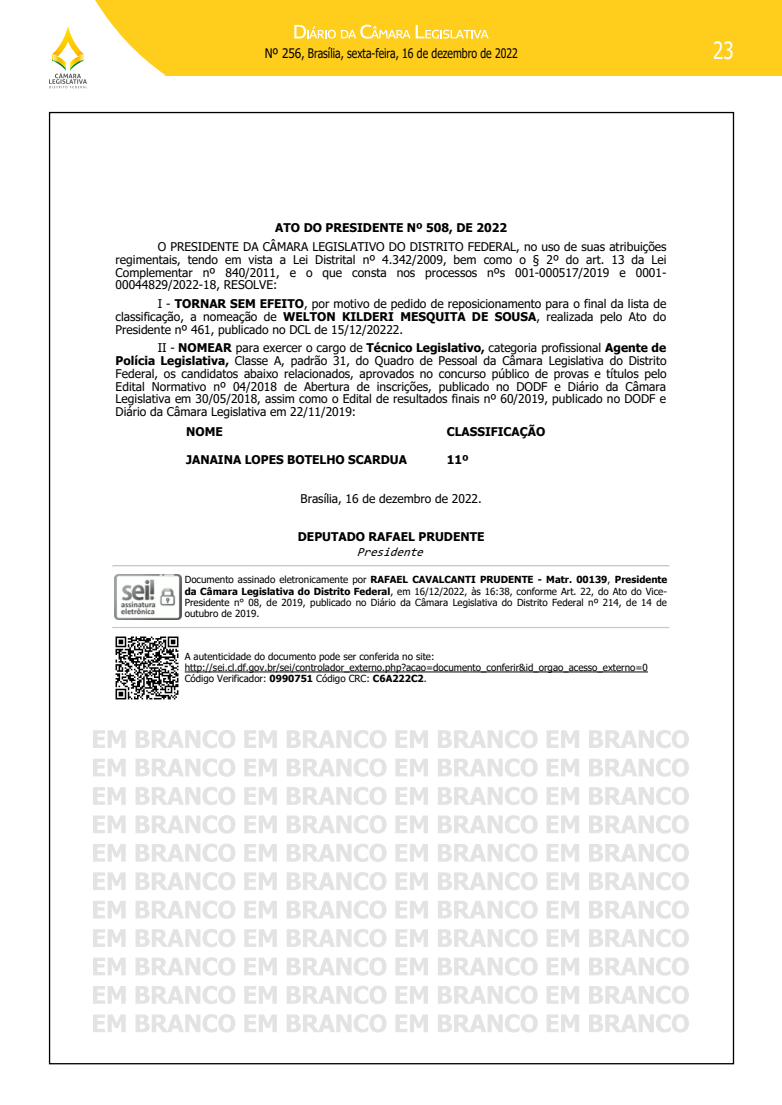
<style>
.page{position:relative;width:782px;height:1105px;background:#fff}
.page>*{position:absolute;margin:0;border:0;box-sizing:border-box;transform-origin:0 0}
.t1{font:23.6px "Tahoma";color:#fff;scale:.8 1}
.t2{font:13.1px "Tahoma";color:#000;scale:.9 1}
.t3{font:12px/12.7px "Tahoma";color:#000;text-align:justify}
.t4{font:700 12px "Tahoma";color:#000}
.t5{font:italic 12px "Tahoma";color:#000}
.t6{font:9.8px/11.3px "Tahoma";color:#000;text-align:justify}
.s1{font-weight:700}
</style>
<div class="page">
<div style="left:0;top:0;width:781px;height:75px;background:#ffcd1c"></div>
<svg style="left:0;top:0;width:165px;height:89px"></svg>
<svg style="left:294px;top:25px;width:194px;height:14px"></svg>
<svg style="left:113px;top:565px;width:555px;height:2px"></svg>
<svg style="left:113px;top:627px;width:555px;height:1px"></svg>
<img style="left:115px;top:574px;width:67px;height:45px">
<img style="left:115px;top:636px;width:64px;height:64px">
<hr style="left:185px;top:672px;width:462px;height:1px;background:#000">
<svg style="left:93px;top:730px;width:33px;height:18px"></svg>
<svg style="left:135px;top:730px;width:100px;height:18px"></svg>
<svg style="left:244px;top:730px;width:33px;height:18px"></svg>
<svg style="left:287px;top:730px;width:99px;height:18px"></svg>
<svg style="left:395px;top:730px;width:33px;height:18px"></svg>
<svg style="left:438px;top:730px;width:99px;height:18px"></svg>
<svg style="left:546px;top:730px;width:33px;height:18px"></svg>
<svg style="left:589px;top:730px;width:99px;height:18px"></svg>
<svg style="left:93px;top:759px;width:33px;height:17px"></svg>
<svg style="left:135px;top:758px;width:100px;height:19px"></svg>
<svg style="left:244px;top:759px;width:33px;height:17px"></svg>
<svg style="left:287px;top:758px;width:99px;height:19px"></svg>
<svg style="left:395px;top:759px;width:33px;height:17px"></svg>
<svg style="left:438px;top:758px;width:99px;height:19px"></svg>
<svg style="left:546px;top:759px;width:33px;height:17px"></svg>
<svg style="left:589px;top:758px;width:99px;height:19px"></svg>
<svg style="left:93px;top:787px;width:33px;height:18px"></svg>
<svg style="left:135px;top:787px;width:100px;height:18px"></svg>
<svg style="left:244px;top:787px;width:33px;height:18px"></svg>
<svg style="left:287px;top:787px;width:99px;height:18px"></svg>
<svg style="left:395px;top:787px;width:33px;height:18px"></svg>
<svg style="left:438px;top:787px;width:99px;height:18px"></svg>
<svg style="left:546px;top:787px;width:33px;height:18px"></svg>
<svg style="left:589px;top:787px;width:99px;height:18px"></svg>
<svg style="left:93px;top:815px;width:33px;height:18px"></svg>
<svg style="left:135px;top:815px;width:100px;height:19px"></svg>
<svg style="left:244px;top:815px;width:33px;height:18px"></svg>
<svg style="left:287px;top:815px;width:99px;height:19px"></svg>
<svg style="left:395px;top:815px;width:33px;height:18px"></svg>
<svg style="left:438px;top:815px;width:99px;height:19px"></svg>
<svg style="left:546px;top:815px;width:33px;height:18px"></svg>
<svg style="left:589px;top:815px;width:99px;height:19px"></svg>
<svg style="left:93px;top:844px;width:33px;height:18px"></svg>
<svg style="left:135px;top:844px;width:100px;height:18px"></svg>
<svg style="left:244px;top:844px;width:33px;height:18px"></svg>
<svg style="left:287px;top:844px;width:99px;height:18px"></svg>
<svg style="left:395px;top:844px;width:33px;height:18px"></svg>
<svg style="left:438px;top:844px;width:99px;height:18px"></svg>
<svg style="left:546px;top:844px;width:33px;height:18px"></svg>
<svg style="left:589px;top:844px;width:99px;height:18px"></svg>
<svg style="left:93px;top:872px;width:33px;height:18px"></svg>
<svg style="left:135px;top:872px;width:100px;height:18px"></svg>
<svg style="left:244px;top:872px;width:33px;height:18px"></svg>
<svg style="left:287px;top:872px;width:99px;height:18px"></svg>
<svg style="left:395px;top:872px;width:33px;height:18px"></svg>
<svg style="left:438px;top:872px;width:99px;height:18px"></svg>
<svg style="left:546px;top:872px;width:33px;height:18px"></svg>
<svg style="left:589px;top:872px;width:99px;height:18px"></svg>
<svg style="left:93px;top:901px;width:33px;height:17px"></svg>
<svg style="left:135px;top:900px;width:100px;height:19px"></svg>
<svg style="left:244px;top:901px;width:33px;height:17px"></svg>
<svg style="left:287px;top:900px;width:99px;height:19px"></svg>
<svg style="left:395px;top:901px;width:33px;height:17px"></svg>
<svg style="left:438px;top:900px;width:99px;height:19px"></svg>
<svg style="left:546px;top:901px;width:33px;height:17px"></svg>
<svg style="left:589px;top:900px;width:99px;height:19px"></svg>
<svg style="left:93px;top:929px;width:33px;height:18px"></svg>
<svg style="left:135px;top:929px;width:100px;height:18px"></svg>
<svg style="left:244px;top:929px;width:33px;height:18px"></svg>
<svg style="left:287px;top:929px;width:99px;height:18px"></svg>
<svg style="left:395px;top:929px;width:33px;height:18px"></svg>
<svg style="left:438px;top:929px;width:99px;height:18px"></svg>
<svg style="left:546px;top:929px;width:33px;height:18px"></svg>
<svg style="left:589px;top:929px;width:99px;height:18px"></svg>
<svg style="left:93px;top:958px;width:33px;height:17px"></svg>
<svg style="left:135px;top:957px;width:100px;height:19px"></svg>
<svg style="left:244px;top:958px;width:33px;height:17px"></svg>
<svg style="left:287px;top:957px;width:99px;height:19px"></svg>
<svg style="left:395px;top:958px;width:33px;height:17px"></svg>
<svg style="left:438px;top:957px;width:99px;height:19px"></svg>
<svg style="left:546px;top:958px;width:33px;height:17px"></svg>
<svg style="left:589px;top:957px;width:99px;height:19px"></svg>
<svg style="left:93px;top:986px;width:33px;height:18px"></svg>
<svg style="left:135px;top:986px;width:100px;height:18px"></svg>
<svg style="left:244px;top:986px;width:33px;height:18px"></svg>
<svg style="left:287px;top:986px;width:99px;height:18px"></svg>
<svg style="left:395px;top:986px;width:33px;height:18px"></svg>
<svg style="left:438px;top:986px;width:99px;height:18px"></svg>
<svg style="left:546px;top:986px;width:33px;height:18px"></svg>
<svg style="left:589px;top:986px;width:99px;height:18px"></svg>
<svg style="left:93px;top:1014px;width:33px;height:18px"></svg>
<svg style="left:135px;top:1014px;width:100px;height:18px"></svg>
<svg style="left:244px;top:1014px;width:33px;height:18px"></svg>
<svg style="left:287px;top:1014px;width:99px;height:18px"></svg>
<svg style="left:395px;top:1014px;width:33px;height:18px"></svg>
<svg style="left:438px;top:1014px;width:99px;height:18px"></svg>
<svg style="left:546px;top:1014px;width:33px;height:18px"></svg>
<svg style="left:589px;top:1014px;width:99px;height:18px"></svg>
<p class="t2" style="left:264px;top:44px;width:283px">Nº 256, Brasília, sexta-feira, 16 de dezembro de 2022</p>
<h1 class="t1" style="left:713px;top:35px;width:27px">23</h1>
<p class="t4" style="left:275px;top:220px;width:233px">ATO DO PRESIDENTE Nº 508, DE 2022</p>
<p class="t3" style="left:116px;top:241px;width:552px;text-indent:42px">O PRESIDENTE DA CÂMARA LEGISLATIVO DO DISTRITO FEDERAL, no uso de suas atribuições regimentais, tendo em vista a Lei Distrital nº 4.342/2009, bem como o § 2º do art. 13 da Lei Complementar nº 840/2011, e o que consta nos processos nºs 001-000517/2019 e 0001- 00044829/2022-18, RESOLVE:</p>
<p class="t3" style="left:116px;top:298px;width:552px;text-indent:42px">I - <span class="s1">TORNAR SEM EFEITO</span>, por motivo de pedido de reposicionamento para o final da lista de classificação, a nomeação de <span class="s1">WELTON KILDERI MESQUITA DE SOUSA</span>, realizada pelo Ato do Presidente nº 461, publicado no DCL de 15/12/20222.</p>
<p class="t3" style="left:116px;top:342px;width:552px;text-indent:42px">II - <span class="s1">NOMEAR</span> para exercer o cargo de <span class="s1">Técnico Legislativo,</span> categoria profissional <span class="s1">Agente de Polícia Legislativa,</span> Classe A, padrão 31, do Quadro de Pessoal da Câmara Legislativa do Distrito Federal, os candidatos abaixo relacionados, aprovados no concurso público de provas e títulos pelo Edital Normativo nº 04/2018 de Abertura de inscrições, publicado no DODF e Diário da Câmara Legislativa em 30/05/2018, assim como o Edital de resultados finais nº 60/2019, publicado no DODF e Diário da Câmara Legislativa em 22/11/2019:</p>
<p class="t4" style="left:186px;top:424px;width:38px">NOME</p>
<p class="t4" style="left:446px;top:424px;width:100px">CLASSIFICAÇÃO</p>
<p class="t4" style="left:186px;top:451px;width:222px">JANAINA LOPES BOTELHO SCARDUA</p>
<p class="t4" style="left:446px;top:451px;width:23px">11º</p>
<p class="t3" style="left:300px;top:493px;width:182px">Brasília, 16 de dezembro de 2022.</p>
<p class="t4" style="left:298px;top:528px;width:188px">DEPUTADO RAFAEL PRUDENTE</p>
<p class="t5" style="left:358px;top:545px;width:67px">Presidente</p>
<p class="t6" style="left:185px;top:575px;width:484px">Documento assinado eletronicamente por <span class="s1">RAFAEL CAVALCANTI PRUDENTE - Matr. 00139</span>, <span class="s1">Presidente da Câmara Legislativa do Distrito Federal</span>, em 16/12/2022, às 16:38, conforme Art. 22, do Ato do Vice-Presidente n° 08, de 2019, publicado no Diário da Câmara Legislativa do Distrito Federal nº 214, de 14 de outubro de 2019.</p>
<p class="t6" style="left:185px;top:651px;width:464px;text-align:left">A autenticidade do documento pode ser conferida no site: http://sei.cl.df.gov.br/sei/controlador_externo.php?acao=documento_conferir&amp;id_orgao_acesso_externo=0<br>Código Verificador: <span class="s1">0990751</span> Código CRC: <span class="s1">C6A222C2</span>.</p>
</div>
